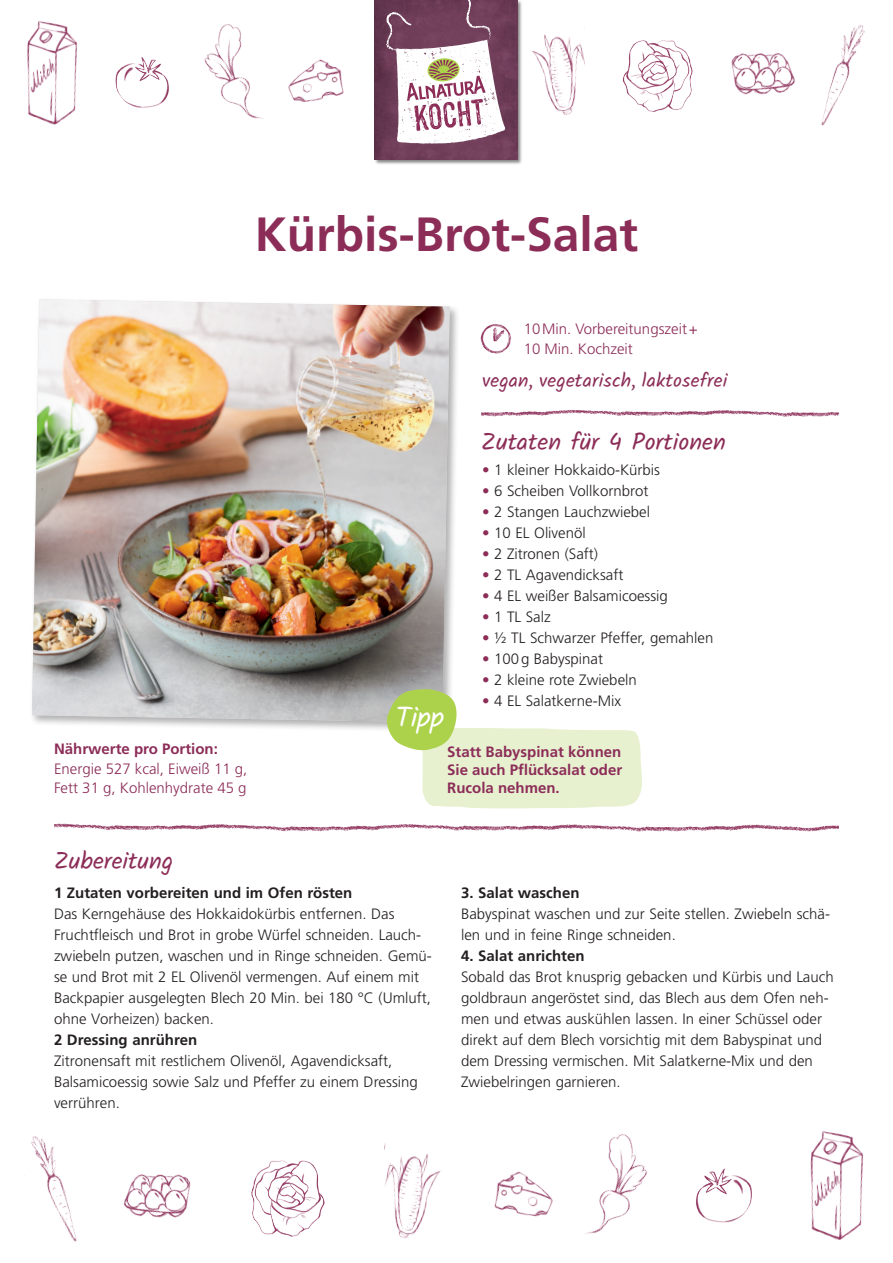
<style>
.page{position:relative;width:893px;height:1263px;background:#fff}
.page>*{position:absolute;margin:0;border:0;box-sizing:border-box;transform-origin:0 0}
.t1{font:700 48px "Frutiger LT";color:#8c2d58}
.t2{font:28.5px "Kalam";color:#fff}
.t3{font:24px "Kalam";color:#8c2d58}
.t4{font:19.5px "Kalam";letter-spacing:.01em;color:#8c2d58}
.t5{font:300 15px/21px "Frutiger LT";color:#231f20}
.t6{font:300 15px/19.5px "Frutiger LT";color:#8c2d58}
.t7{font:700 15px "Frutiger LT";color:#231f20}
.t8{font:700 15px/18px "Frutiger LT";color:#8c2d58;text-align:justify}
.s1{color:#8c2d58}
</style>
<div class="page">
<img style="left:481px;top:409px;width:358px;height:8px">
<img style="left:54px;top:823px;width:785px;height:9px">
<div style="left:29px;top:297px;width:431px;height:436px;background:#231f20;opacity:.35"></div>
<img style="left:32px;top:299px;width:418px;height:423px">
<svg style="left:384px;top:689px;width:258px;height:120px"></svg>
<img style="left:480px;top:324px;width:31px;height:30px">
<img style="left:374px;top:0;width:148px;height:164px">
<img style="left:375px;top:0;width:142px;height:160px">
<svg style="left:386px;top:0;width:119px;height:144px"></svg>
<img style="left:115px;top:57px;width:54px;height:51px">
<img style="left:622px;top:40px;width:71px;height:72px">
<img style="left:204px;top:24px;width:59px;height:95px">
<img style="left:731px;top:53px;width:64px;height:42px">
<img style="left:821px;top:25px;width:44px;height:101px">
<img style="left:531px;top:34px;width:54px;height:81px">
<img style="left:288px;top:59px;width:56px;height:43px">
<img style="left:27px;top:21px;width:51px;height:104px">
<img style="left:251px;top:1160px;width:74px;height:77px">
<img style="left:123px;top:1174px;width:68px;height:44px">
<img style="left:24px;top:1136px;width:53px;height:106px">
<img style="left:384px;top:1143px;width:58px;height:96px">
<img style="left:696px;top:1168px;width:56px;height:55px">
<img style="left:585px;top:1134px;width:63px;height:100px">
<img style="left:494px;top:1171px;width:59px;height:46px">
<img style="left:810px;top:1131px;width:54px;height:109px">
<h1 class="t1" style="left:255px;top:206px;width:385px">Kürbis-Brot-Salat</h1>
<p class="t6" style="left:524px;top:319px;width:176px">10Min. Vorbereitungszeit+<br>10 Min. Kochzeit</p>
<h3 class="t4" style="left:482px;top:367px;width:247px">vegan, vegetarisch, laktosefrei</h3>
<p class="t8" style="left:54px;top:740px;width:165px">Nährwerte pro Portion:</p>
<p class="t6" style="left:54px;top:759px;width:195px">Energie 527 kcal, Eiweiß 11 g,<br>Fett 31 g, Kohlenhydrate 45 g</p>
<h3 class="t3" style="left:54px;top:844px;width:121px">Zubereitung</h3>
<h2 class="t2" style="left:396px;top:697px;width:50px">Tipp</h2>
<h3 class="t3" style="left:481px;top:425px;width:246px">Zutaten für 4 Portionen</h3>
<p class="t5" style="left:482px;top:460px;width:179px"><span class="s1">•</span> 1 kleiner Hokkaido-Kürbis</p>
<p class="t5" style="left:482px;top:481px;width:168px"><span class="s1">•</span> 6 Scheiben Vollkornbrot</p>
<p class="t5" style="left:482px;top:502px;width:169px"><span class="s1">•</span> 2 Stangen Lauchzwiebel</p>
<p class="t5" style="left:482px;top:523px;width:105px"><span class="s1">•</span> 10 EL Olivenöl</p>
<p class="t5" style="left:482px;top:544px;width:118px"><span class="s1">•</span> 2 Zitronen (Saft)</p>
<p class="t5" style="left:482px;top:565px;width:143px"><span class="s1">•</span> 2 TL Agavendicksaft</p>
<p class="t5" style="left:482px;top:586px;width:187px"><span class="s1">•</span> 4 EL weißer Balsamicoessig</p>
<p class="t5" style="left:482px;top:607px;width:70px"><span class="s1">•</span> 1 TL Salz</p>
<p class="t5" style="left:482px;top:628px;width:233px"><span class="s1">•</span> ½ TL Schwarzer Pfeffer, gemahlen</p>
<p class="t5" style="left:482px;top:649px;width:123px"><span class="s1">•</span> 100g Babyspinat</p>
<p class="t5" style="left:482px;top:670px;width:156px"><span class="s1">•</span> 2 kleine rote Zwiebeln</p>
<p class="t5" style="left:482px;top:691px;width:141px"><span class="s1">•</span> 4 EL Salatkerne-Mix</p>
<p class="t8" style="left:447px;top:743px;width:177px">Statt Babyspinat können Sie auch Pflücksalat oder Rucola nehmen.</p>
<p class="t7" style="left:54px;top:884px;width:300px">1 Zutaten vorbereiten und im Ofen rösten</p>
<p class="t5" style="left:54px;top:904px;width:378px">Das Kerngehäuse des Hokkaidokürbis entfernen. Das Fruchtfleisch und Brot in grobe Würfel schneiden. Lauch&shy;zwiebeln putzen, waschen und in Ringe schneiden. Gemü&shy;se und Brot mit 2 EL Olivenöl vermengen. Auf einem mit Backpapier ausgelegten Blech 20 Min. bei 180 °C (Umluft, ohne Vorheizen) backen.</p>
<p class="t7" style="left:54px;top:1031px;width:145px">2 Dressing anrühren</p>
<p class="t5" style="left:54px;top:1051px;width:365px">Zitronensaft mit restlichem Olivenöl, Agavendicksaft,<br>Balsamicoessig sowie Salz und Pfeffer zu einem Dressing verrühren.</p>
<p class="t7" style="left:461px;top:884px;width:120px">3. Salat waschen</p>
<p class="t5" style="left:461px;top:904px;width:370px">Babyspinat waschen und zur Seite stellen. Zwiebeln schä&shy;len und in feine Ringe schneiden.</p>
<p class="t7" style="left:461px;top:947px;width:125px">4. Salat anrichten</p>
<p class="t5" style="left:461px;top:967px;width:374px">Sobald das Brot knusprig gebacken und Kürbis und Lauch goldbraun angeröstet sind, das Blech aus dem Ofen neh&shy;men und etwas auskühlen lassen. In einer Schüssel oder direkt auf dem Blech vorsichtig mit dem Babyspinat und dem Dressing vermischen. Mit Salatkerne-Mix und den Zwiebelringen garnieren.</p>
</div>
